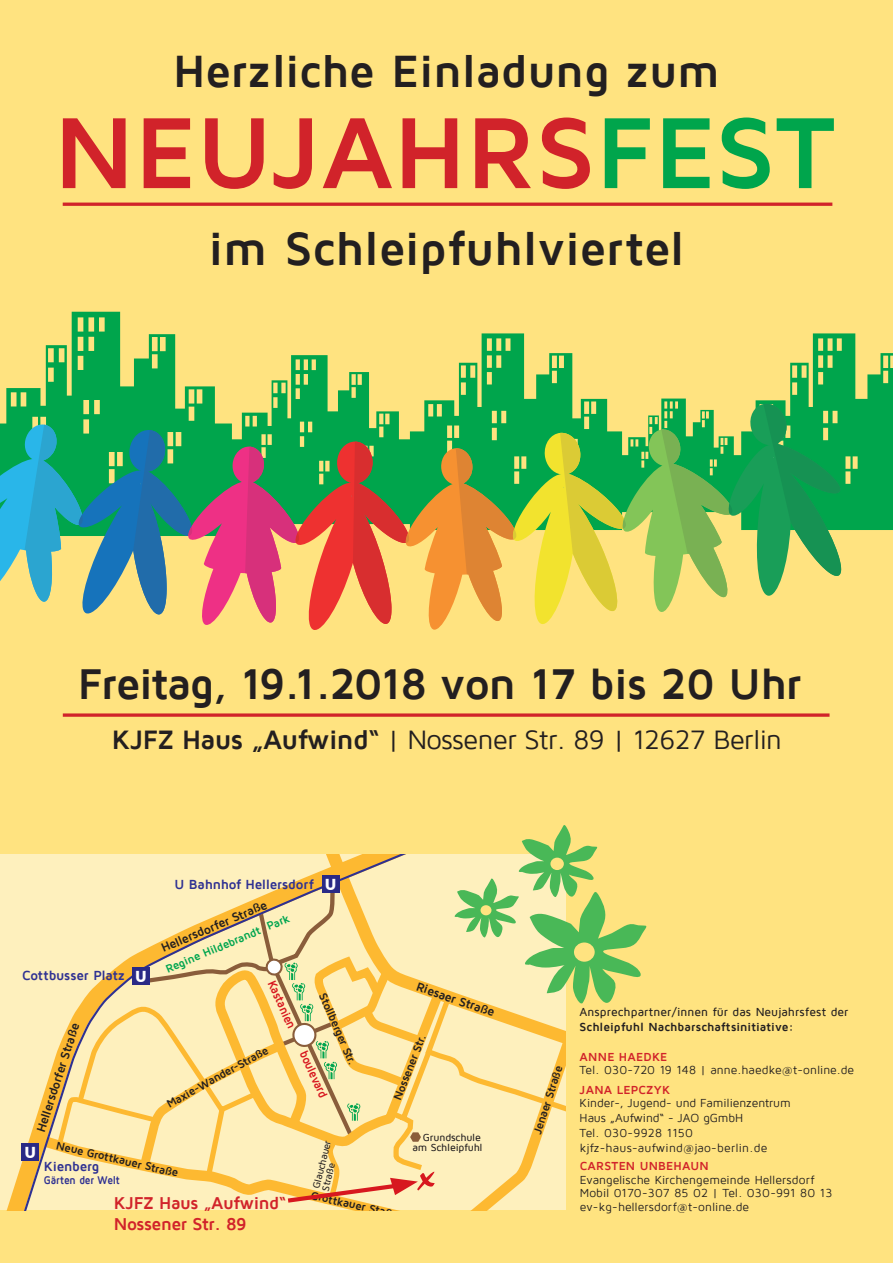
<style>
.page{position:relative;width:893px;height:1263px;background:#ffe380}
.page>*{position:absolute;margin:0;border:0;box-sizing:border-box;transform-origin:0 0}
.t1{font:700 104.55px "Maven Pro";letter-spacing:-.005em;color:#d1232a}
.t2{font:700 48px "Maven Pro";letter-spacing:-.005em;color:#231f20}
.t3{font:700 46.5px "Maven Pro";letter-spacing:-.005em;color:#231f20}
.t4{font:700 44.25px "Maven Pro";letter-spacing:-.03em;color:#231f20}
.t5{font:27.45px "Maven Pro";letter-spacing:-.025em;color:#231f20}
.t6{font:700 17.7px/21.1px "Maven Pro";letter-spacing:-.025em;color:#d1232a}
.t7{font:900 16.5px "Maven Pro";color:#fff}
.t8{font:700 13.5px "Maven Pro";letter-spacing:-.015em;color:#2e3092}
.t9{font:700 12.6px "Maven Pro";color:#231f20}
.t10{font:700 12.6px "Maven Pro";color:#d7171f;scale:.91 1}
.t11{font:12px/13.5px "Maven Pro";color:#231f20}
.t12{font:12px/14.4px "Maven Pro";letter-spacing:.02em;color:#231f20}
.t13{font:500 12px "Maven Pro";letter-spacing:.005em;color:#231f20}
.t14{font:700 12px "Maven Pro";letter-spacing:.005em;color:#231f20}
.t15{font:700 12px "Maven Pro";letter-spacing:.015em;color:#d1232a}
.t16{font:700 11.55px "Maven Pro";color:#231f20}
.t17{font:700 11.55px "Maven Pro";color:#00a54f}
.t18{font:700 11.55px "Maven Pro";letter-spacing:-.015em;color:#2e3092;scale:.88 1}
.t19{font:500 10.5px/9.9px "Maven Pro";letter-spacing:-.015em;color:#231f20;text-align:right}
.t20{font:500 9.9px/9.4px "Maven Pro";color:#231f20}
.s1{color:#00a54c}
.s2{font-weight:700}
</style>
<div class="page">
<hr style="left:63px;top:203px;width:769px;height:3px;background:#d1232a">
<svg style="left:63px;top:713px;width:766px;height:4px;background:#d84438"></svg>
<svg style="left:0;top:854px;width:54px;height:356px;background:#f8e5ad"></svg>
<svg style="left:54px;top:825px;width:593px;height:385px"></svg>
<svg style="left:0;top:403px;width:842px;height:227px"></svg>
<h3 class="t3" style="left:173px;top:47px;width:549px">Herzliche Einladung zum</h3>
<h1 class="t1" style="left:54px;top:97px;width:783px">NEUJAHRS<span class="s1">FEST</span></h1>
<h2 class="t2" style="left:209px;top:224px;width:478px">im Schleipfuhlviertel</h2>
<h3 class="t4" style="left:78px;top:660px;width:725px">Freitag, 19.1.2018 von 17 bis 20 Uhr</h3>
<h3 class="t5" style="left:112px;top:726px;width:672px"><span class="s2">KJFZ Haus „Aufwind“</span> | Nossener Str. 89 | 12627 Berlin</h3>
<p class="t8" style="left:174px;top:877px;width:141px">U Bahnhof Hellersdorf</p>
<p class="t9" style="left:159px;top:942px;width:115px;rotate:-23deg">Hellersdorfer Straße</p>
<h3 class="t7" style="left:325px;top:876px;width:14px">U</h3>
<p class="t17" style="left:164px;top:964px;width:135px;rotate:-23deg">Regine Hildebrandt Park</p>
<p class="t8" style="left:22px;top:968px;width:104px">Cottbusser Platz</p>
<h3 class="t7" style="left:135px;top:968px;width:14px">U</h3>
<p class="t10" style="left:278px;top:978px;width:58px;rotate:66deg">Kastanien</p>
<p class="t9" style="left:419px;top:979px;width:84px;rotate:19deg">Riesaer Straße</p>
<p class="t16" style="left:328px;top:991px;width:79px;rotate:67deg">Stollberger Str.</p>
<p class="t9" style="left:34px;top:1129px;width:115px;rotate:-72deg">Hellersdorfer Straße</p>
<p class="t16" style="left:392px;top:1098px;width:72px;rotate:-69deg">Nossener Str.</p>
<p class="t19" style="left:412px;top:1133px;width:72px">Grundschule am Schleipfuhl</p>
<p class="t16" style="left:164px;top:1099px;width:116px;rotate:-29deg">Maxie-Wander-Straße</p>
<p class="t10" style="left:310px;top:1048px;width:57px;rotate:66deg">boulevard</p>
<p class="t20" style="left:311px;top:1187px;width:51px;rotate:-76deg">Glauchauer<br>Straße</p>
<p class="t16" style="left:58px;top:1139px;width:126px;rotate:13deg">Neue Grottkauer Straße</p>
<h3 class="t7" style="left:24px;top:1143px;width:14px">U</h3>
<p class="t8" style="left:44px;top:1159px;width:57px">Kienberg</p>
<p class="t18" style="left:44px;top:1174px;width:88px">Gärten der Welt</p>
<p class="t16" style="left:312px;top:1189px;width:91px;rotate:13deg">Grottkauer Staße</p>
<h3 class="t6" style="left:114px;top:1192px;width:174px">KJFZ Haus „Aufwind“<br>Nossener Str. 89</h3>
<p class="t16" style="left:531px;top:1132px;width:73px;rotate:-72deg">Jenaer Straße</p>
<p class="t13" style="left:579px;top:1005px;width:271px">Ansprechpartner/innen für das Neujahrsfest der</p>
<p class="t14" style="left:579px;top:1020px;width:216px">Schleipfuhl Nachbarschaftsinitiative:</p>
<p class="t15" style="left:580px;top:1050px;width:89px">ANNE HAEDKE</p>
<p class="t11" style="left:580px;top:1063px;width:276px">Tel. 030-720 19 148 | anne.haedke@t-online.de</p>
<p class="t15" style="left:580px;top:1083px;width:92px">JANA LEPCZYK</p>
<p class="t11" style="left:580px;top:1096px;width:213px;line-height:14.4px">Kinder-, Jugend- und Familienzentrum<br>Haus „Aufwind“ - JAO gGmbH</p>
<p class="t12" style="left:580px;top:1126px;width:189px">Tel. 030-9928 1150 kjfz-haus-aufwind@jao-berlin.de</p>
<p class="t15" style="left:580px;top:1160px;width:131px">CARSTEN UNBEHAUN</p>
<p class="t11" style="left:580px;top:1173px;width:254px">Evangelische Kirchengemeinde Hellersdorf<br>Mobil 0170-307 85 02 | Tel. 030-991 80 13 ev-kg-hellersdorf@t-online.de</p>
</div>
